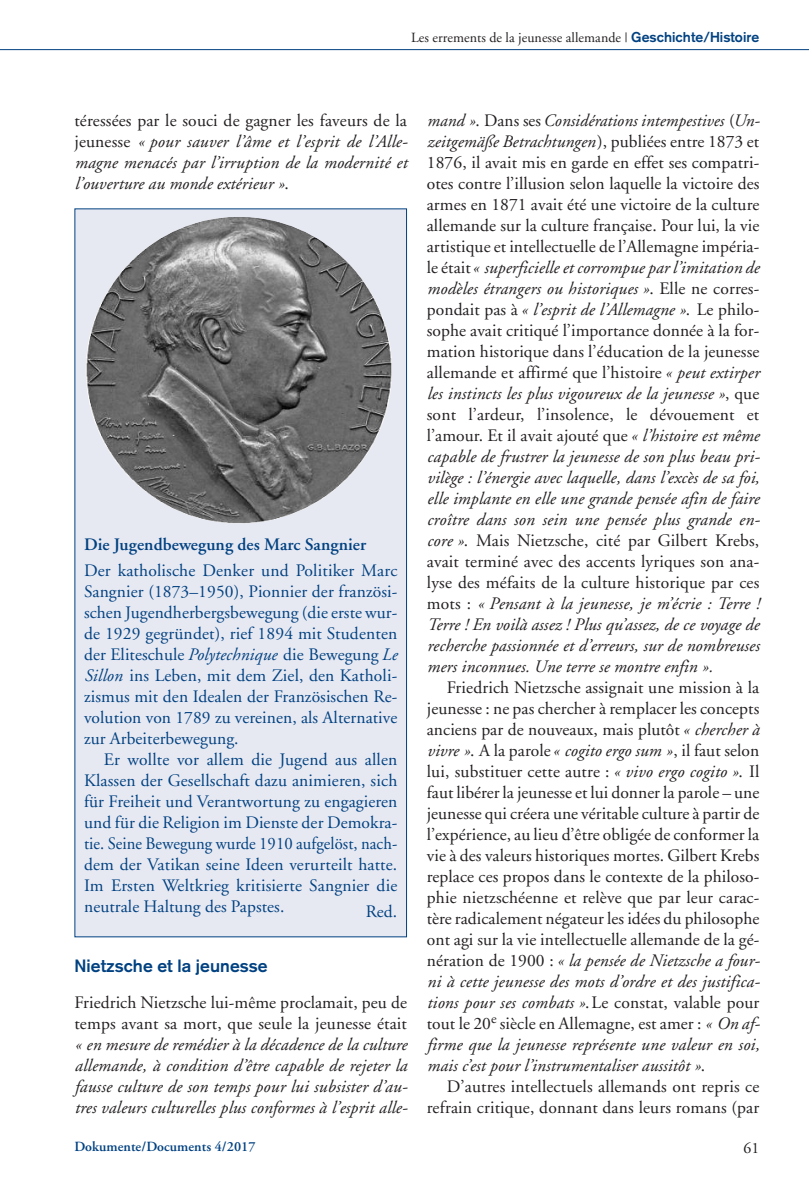
<style>
.page{position:relative;width:809px;height:1191px;background:#fff}
.page>*{position:absolute;margin:0;border:0;box-sizing:border-box;transform-origin:0 0}
.t1{font:17.5px/21px "Adobe Garamond";letter-spacing:.01em;color:#231f20;text-align:justify}
.t2{font:17.5px/21px "Adobe Garamond";letter-spacing:.005em;color:#014181;text-align:justify}
.t3{font:italic 17.5px/21px "Adobe Garamond";letter-spacing:.005em;color:#231f20;text-align:justify}
.t4{font:600 17.5px "Adobe Garamond";letter-spacing:.005em;color:#014181}
.t5{font:700 17.5px "Akzidenz Grotesk";letter-spacing:.005em;color:#014181}
.t6{font:15.75px "Adobe Garamond";color:#231f20}
.t7{font:14px "Adobe Garamond";letter-spacing:.005em;color:#231f20}
.t8{font:600 14px "Adobe Garamond";letter-spacing:.005em;color:#014181}
.s1{font-family:"Akzidenz Grotesk";font-weight:700;color:#014181}
.s2{font-style:normal}
.s3{font-style:italic}
</style>
<div class="page">
<hr style="left:0;top:49px;width:809px;height:1px;background:#014181">
<div style="left:75px;top:209px;width:331px;height:727px;background:#e7e9f2"></div>
<img style="left:86px;top:217px;width:306px;height:306px;border-radius:50%">
<p class="t7" style="left:411px;top:32px;width:350px">Les errements de la jeunesse allemande | <span class="s1">Geschichte/Histoire</span></p>
<p class="t3" style="left:74px;top:112px;width:335px"><span class="s2">téressées par le souci de gagner les faveurs de la jeunesse</span> « pour sauver l’âme et l’esprit de l’Alle&shy;magne menacés par l’irruption de la modernité et l’ouverture au monde extérieur »<span class="s2">.</span></p>
<p class="t4" style="left:84px;top:537px;width:284px">Die Jugendbewegung des Marc Sangnier</p>
<p class="t2" style="left:84px;top:561px;width:315px">Der katholische Denker und Politiker Marc Sangnier (1873–1950), Pionnier der französi&shy;schen Jugendherbergsbewegung (die erste wur&shy;de 1929 gegründet), rief 1894 mit Studenten der Eliteschule <span class="s3">Polytechnique</span> die Bewegung <span class="s3">Le Sillon</span> ins Leben, mit dem Ziel, den Katholi&shy;zismus mit den Idealen der Französischen Re&shy;volution von 1789 zu vereinen, als Alternative zur Arbeiterbewegung.</p>
<p class="t2" style="left:84px;top:750px;width:315px;text-indent:20px">Er wollte vor allem die Jugend aus allen Klassen der Gesellschaft dazu animieren, sich für Freiheit und Verantwortung zu engagieren und für die Religion im Dienste der Demokra&shy;tie. Seine Bewegung wurde 1910 aufgelöst, nach&shy;dem der Vatikan seine Ideen verurteilt hatte.<br>Im Ersten Weltkrieg kritisierte Sangnier die neutrale Haltung des Papstes.</p>
<p class="t2" style="left:366px;top:902px;width:33px">Red.</p>
<p class="t5" style="left:74px;top:959px;width:194px">Nietzsche et la jeunesse</p>
<p class="t1" style="left:74px;top:993px;width:334px">Friedrich Nietzsche lui-même proclamait, peu de temps avant sa mort, que seule la jeunesse était</p>
<p class="t3" style="left:74px;top:1036px;width:335px">« en mesure de remédier à la décadence de la culture allemande, à condition d’être capable de rejeter la fausse culture de son temps pour lui subsister d’au&shy;tres valeurs culturelles plus conformes à l’esprit alle-</p>
<p class="t1" style="left:427px;top:111px;width:335px"><span class="s3">mand »</span>. Dans ses<span class="s3">Considérations intempestives</span> (<span class="s3">Un&shy;zeitgemäße Betrachtungen</span>), publiées entre 1873 et 1876, il avait mis en garde en effet ses compatri&shy;otes contre l’illusion selon laquelle la victoire des armes en 1871 avait été une victoire de la culture allemande sur la culture française. Pour lui, la vie artistique et intellectuelle de l’Allemagne impéria&shy;le était<span class="s3">« superficielle et corrompue par l’imitation de modèles étrangers ou historiques »</span>. Elle ne corres&shy;pondait pas à <span class="s3">« l’esprit de l’Allemagne »</span>. Le philo&shy;sophe avait critiqué l’importance donnée à la for&shy;mation historique dans l’éducation de la jeunesse allemande et affirmé que l’histoire <span class="s3">« peut extirper les instincts les plus vigoureux de la jeunesse »</span>, que sont l’ardeur, l’insolence, le dévouement et l’amour. Et il avait ajouté que <span class="s3">« l’histoire est même capable de frustrer la jeunesse de son plus beau pri&shy;vilège : l’énergie avec laquelle, dans l’excès de sa foi, elle implante en elle une grande pensée afin de faire croître dans son sein une pensée plus grande en&shy;core »</span>. Mais Nietzsche, cité par Gilbert Krebs, avait terminé avec des accents lyriques son ana&shy;lyse des méfaits de la culture historique par ces mots : <span class="s3">« Pensant à la jeunesse, je m’écrie : Terre !<br>Terre ! En voilà assez ! Plus qu’assez, de ce voyage de recherche passionnée et d’erreurs, sur de nombreuses mers inconnues. Une terre se montre enfin ».</span></p>
<p class="t1" style="left:427px;top:678px;width:335px;text-indent:20px">Friedrich Nietzsche assignait une mission à la jeunesse : ne pas chercher à remplacer les concepts anciens par de nouveaux, mais plutôt <span class="s3">« chercher à vivre »</span>. A la parole<span class="s3">« cogito ergo sum »</span>, il faut selon lui, substituer cette autre : <span class="s3">« vivo ergo cogito »</span>. Il faut libérer la jeunesse et lui donner la parole – une jeunesse qui créera une véritable culture à partir de l’expérience, au lieu d’être obligée de conformer la vie à des valeurs historiques mortes. Gilbert Krebs replace ces propos dans le contexte de la philoso&shy;phie nietzschéenne et relève que par leur carac&shy;tère radicalement négateur les idées du philosophe ont agi sur la vie intellectuelle allemande de la gé&shy;nération de 1900 : <span class="s3">« la pensée de Nietzsche a four&shy;ni à cette jeunesse des mots d’ordre et des justifica&shy;tions pour ses combats »</span>.Le constat, valable pour tout le 20<sup>e</sup> siècle en Allemagne, est amer : <span class="s3">« On af&shy;firme que la jeunesse représente une valeur en soi, mais c’est pour l’instrumentaliser aussitôt »</span>.</p>
<p class="t1" style="left:427px;top:1077px;width:334px;text-align:right">D’autres intellectuels allemands ont repris ce refrain critique, donnant dans leurs romans (par</p>
<p class="t8" style="left:74px;top:1140px;width:183px">Dokumente/Documents 4/2017</p>
<p class="t6" style="left:743px;top:1141px;width:17px">61</p>
</div>
